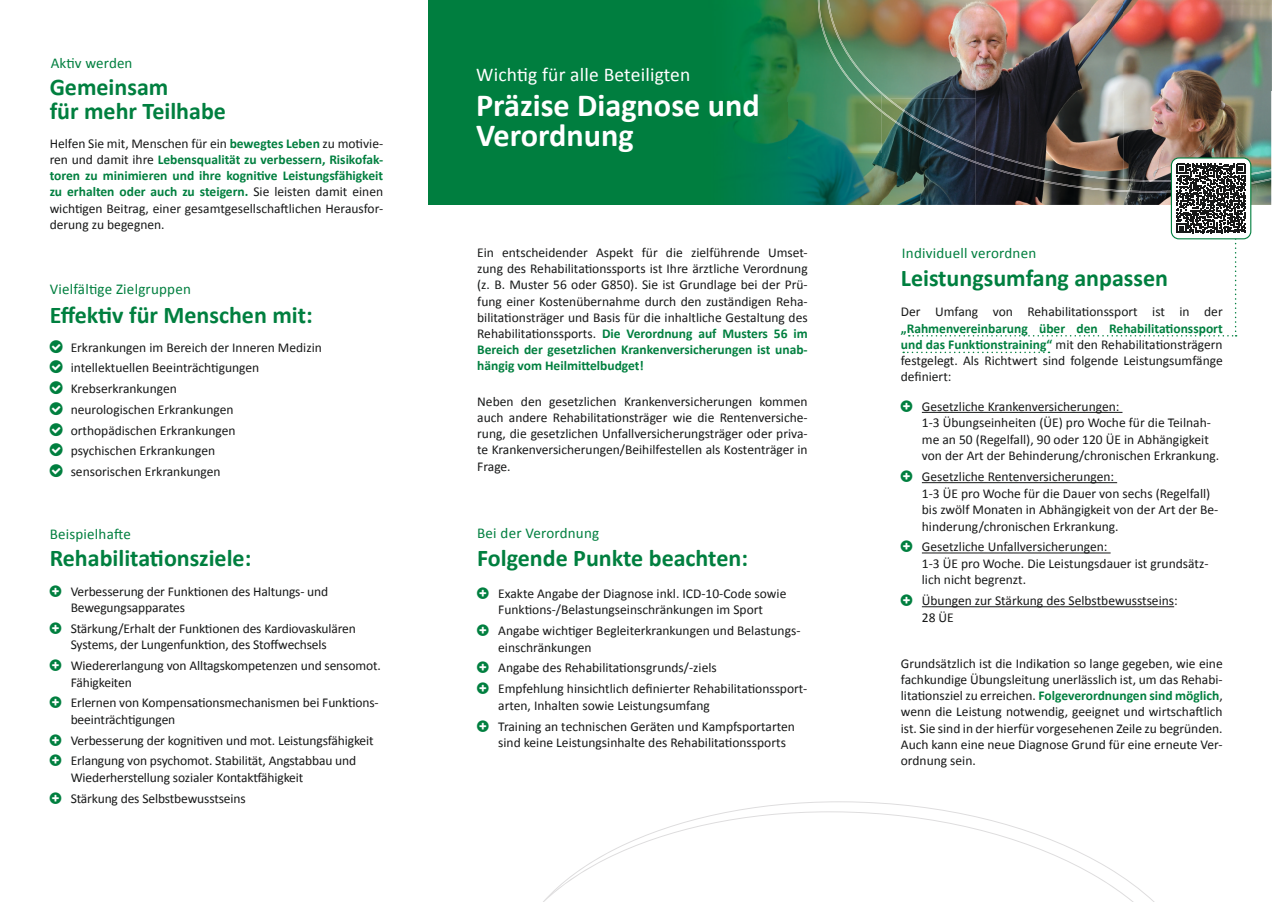
<style>
.page{position:relative;width:1272px;height:902px;background:#fff}
.page>*{position:absolute;margin:0;border:0;box-sizing:border-box;transform-origin:0 0}
.t1{font:700 32.25px/30px "Calibri";color:#fff}
.t2{font:700 24px/24px "Calibri";color:#007f3f}
.t3{font:19.5px "Calibri";letter-spacing:.01em;color:#fff}
.t4{font:15px "Calibri";letter-spacing:.015em;color:#007f3f}
.t5{font:13.5px/16.2px "Calibri";color:#171818}
.s1{font-weight:700;color:#007f3f}
</style>
<div class="page">
<div style="left:429px;top:0;width:216px;height:205px;background:#007e3f"></div>
<img style="left:645px;top:0;width:236px;height:205px">
<img style="left:881px;top:140px;width:47px;height:65px">
<img style="left:1251px;top:182px;width:20px;height:10px">
<img style="left:817px;top:0;width:53px;height:103px">
<img style="left:870px;top:101px;width:18px;height:39px">
<img style="left:923px;top:148px;width:52px;height:15px">
<img style="left:975px;top:0;width:296px;height:148px">
<img style="left:828px;top:0;width:147px;height:99px">
<img style="left:888px;top:98px;width:87px;height:50px">
<svg style="left:1271px;top:0;width:1px;height:171px"></svg>
<img style="left:975px;top:148px;width:296px;height:34px">
<img style="left:827px;top:0;width:50px;height:90px">
<img style="left:876px;top:88px;width:50px;height:38px">
<img style="left:926px;top:124px;width:49px;height:25px">
<hr style="left:921px;top:412px;width:201px;height:1px;background:#171818">
<hr style="left:921px;top:482px;width:196px;height:1px;background:#171818">
<hr style="left:921px;top:552px;width:189px;height:1px;background:#171818">
<hr style="left:921px;top:606px;width:253px;height:1px;background:#171818">
<svg style="left:903px;top:351px;width:146px;height:2px"></svg>
<div style="left:1171px;top:158px;width:79px;height:81px;background:#fff;border-radius:7px"></div>
<svg style="left:908px;top:164px;width:337px;height:172px"></svg>
<div style="left:1170px;top:157px;width:81px;height:82px;border:1px solid #007f3f;border-radius:7px"></div>
<svg style="left:544px;top:801px;width:609px;height:100px"></svg>
<p class="t4" style="left:51px;top:54px;width:83px">Aktiv werden</p>
<h2 class="t2" style="left:50px;top:74px;width:178px">Gemeinsam<br>für mehr Teilhabe</h2>
<p class="t5" style="left:50px;top:135px;width:335px;text-align:justify">Helfen Sie mit, Menschen für ein <span class="s1">bewegtes Leben</span> zu motivie&shy;ren und damit ihre <span class="s1">Lebensqualität zu verbessern, Risikofak&shy;toren zu minimieren und ihre kognitive Leistungsfähigkeit zu erhalten oder auch zu steigern.</span> Sie leisten damit einen wichtigen Beitrag, einer gesamtgesellschaftlichen Herausfor&shy;derung zu begegnen.</p>
<p class="t4" style="left:50px;top:279px;width:143px">Vielfältige Zielgruppen</p>
<h2 class="t2" style="left:50px;top:302px;width:264px">Effektiv für Menschen mit:</h2>
<p class="t5" style="left:71px;top:336px;width:253px;line-height:20.7px">Erkrankungen im Bereich der Inneren Medizin intellektuellen Beeinträchtigungen<br>Krebserkrankungen<br>neurologischen Erkrankungen orthopädischen Erkrankungen<br>psychischen Erkrankungen<br>sensorischen Erkrankungen</p>
<p class="t4" style="left:50px;top:525px;width:83px">Beispielhafte</p>
<h2 class="t2" style="left:50px;top:544px;width:203px">Rehabilitationsziele:</h2>
<p class="t5" style="left:71px;top:582px;width:259px">Verbesserung der Funktionen des Haltungs- und<br>Bewegungsapparates</p>
<p class="t5" style="left:71px;top:619px;width:287px">Stärkung/Erhalt der Funktionen des Kardiovaskulären<br>Systems, der Lungenfunktion, des Stoffwechsels</p>
<p class="t5" style="left:71px;top:656px;width:311px">Wiedererlangung von Alltagskompetenzen und sensomot.<br>Fähigkeiten</p>
<p class="t5" style="left:71px;top:694px;width:309px">Erlernen von Kompensationsmechanismen bei Funktions&shy;beeinträchtigungen</p>
<p class="t5" style="left:71px;top:729px;width:304px;line-height:20.7px">Verbesserung der kognitiven und mot. Leistungsfähigkeit<br>Erlangung von psychomot. Stabilität, Angstabbau und</p>
<p class="t5" style="left:71px;top:766px;width:234px;line-height:20.7px">Wiederherstellung sozialer Kontaktfähigkeit<br>Stärkung des Selbstbewusstseins</p>
<h3 class="t3" style="left:476px;top:62px;width:216px">Wichtig für alle Beteiligten</h3>
<h1 class="t1" style="left:476px;top:89px;width:285px">Präzise Diagnose und<br>Verordnung</h1>
<p class="t5" style="left:477px;top:244px;width:332px;text-align:justify">Ein entscheidender Aspekt für die zielführende Umset&shy;zung des Rehabilitationssports ist Ihre ärztliche Verordnung (z. B. Muster 56 oder G850). Sie ist Grundlage bei der Prü&shy;fung einer Kostenübernahme durch den zuständigen Reha&shy;bilitationsträger und Basis für die inhaltliche Gestaltung des Rehabilitationssports. <span class="s1">Die Verordnung auf Musters 56 im Bereich der gesetzlichen Krankenversicherungen ist unab&shy;hängig vom Heilmittelbudget!</span></p>
<p class="t5" style="left:477px;top:392px;width:332px;text-align:justify">Neben den gesetzlichen Krankenversicherungen kommen auch andere Rehabilitationsträger wie die Rentenversiche&shy;rung, die gesetzlichen Unfallversicherungsträger oder priva&shy;te Krankenversicherungen/Beihilfestellen als Kostenträger in Frage.</p>
<p class="t4" style="left:477px;top:523px;width:123px">Bei der Verordnung</p>
<h2 class="t2" style="left:477px;top:545px;width:272px">Folgende Punkte beachten:</h2>
<p class="t5" style="left:498px;top:584px;width:290px">Exakte Angabe der Diagnose inkl. ICD-10-Code sowie<br>Funktions-/Belastungseinschränkungen im Sport</p>
<p class="t5" style="left:498px;top:621px;width:304px">Angabe wichtiger Begleiterkrankungen und Belastungs&shy;einschränkungen</p>
<p class="t5" style="left:498px;top:657px;width:310px;line-height:20.7px">Angabe des Rehabilitationsgrunds/-ziels<br>Empfehlung hinsichtlich definierter Rehabilitationssport-</p>
<p class="t5" style="left:498px;top:694px;width:298px;line-height:20.7px">arten, Inhalten sowie Leistungsumfang<br>Training an technischen Geräten und Kampfsportarten</p>
<p class="t5" style="left:498px;top:733px;width:289px">sind keine Leistungsinhalte des Rehabilitationssports</p>
<p class="t4" style="left:901px;top:244px;width:136px">Individuell verordnen</p>
<h2 class="t2" style="left:900px;top:265px;width:269px">Leistungsumfang anpassen</h2>
<p class="t5" style="left:900px;top:303px;width:323px">Der Umfang von Rehabilitationssport ist in der</p>
<p class="t5" style="left:900px;top:319px;width:323px;text-align:justify"><span class="s1">„Rahmenvereinbarung über den Rehabilitationssport und das Funktionstraining“</span> mit den Rehabilitationsträgern festgelegt. Als Richtwert sind folgende Leistungsumfänge definiert:</p>
<p class="t5" style="left:921px;top:397px;width:299px">Gesetzliche Krankenversicherungen:<br>1-3 Übungseinheiten (ÜE) pro Woche für die Teilnah&shy;me an 50 (Regelfall), 90 oder 120 ÜE in Abhängigkeit von der Art der Behinderung/chronischen Erkrankung.</p>
<p class="t5" style="left:921px;top:467px;width:298px">Gesetzliche Rentenversicherungen:<br>1-3 ÜE pro Woche für die Dauer von sechs (Regelfall) bis zwölf Monaten in Abhängigkeit von der Art der Be&shy;hinderung/chronischen Erkrankung.</p>
<p class="t5" style="left:921px;top:538px;width:288px">Gesetzliche Unfallversicherungen:<br>1-3 ÜE pro Woche. Die Leistungsdauer ist grundsätz&shy;lich nicht begrenzt.</p>
<p class="t5" style="left:921px;top:591px;width:257px">Übungen zur Stärkung des Selbstbewusstseins:<br>28 ÜE</p>
<p class="t5" style="left:900px;top:654px;width:323px;text-align:justify">Grundsätzlich ist die Indikation so lange gegeben, wie eine fachkundige Übungsleitung unerlässlich ist, um das Rehabi&shy;litationsziel zu erreichen. <span class="s1">Folgeverordnungen sind möglich</span>, wenn die Leistung notwendig, geeignet und wirtschaftlich ist. Sie sind in der hierfür vorgesehenen Zeile zu begründen.<br>Auch kann eine neue Diagnose Grund für eine erneute Ver&shy;ordnung sein.</p>
</div>
